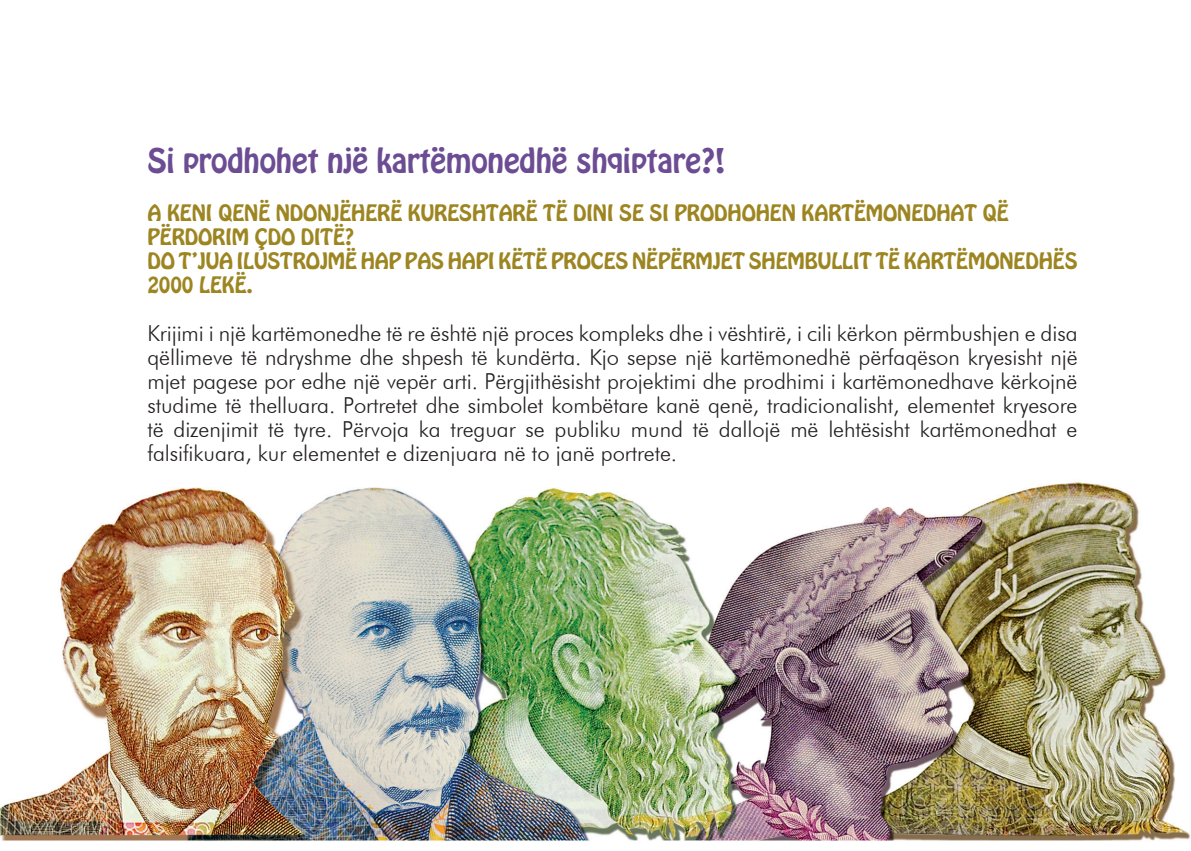
<style>
.page{position:relative;width:1191px;height:851px;background:#fff}
.page>*{position:absolute;margin:0;border:0;box-sizing:border-box;transform-origin:0 0}
.t1{font:30px "Hobo Std";letter-spacing:-.005em;color:#6c4c93}
.t2{font:300 22px/24px "Futura BT";letter-spacing:-.005em;color:#231f20;text-align:justify}
.t3{font:20px/24px "Hobo Std";letter-spacing:-.005em;color:#9d8621}
</style>
<div class="page">
<img style="left:0;top:482px;width:1190px;height:359px">
<h1 class="t1" style="left:147px;top:140px;width:579px">SI PRODHOHET NJË KARTËMONEDHË SHQIPTARE?!</h1>
<p class="t3" style="left:147px;top:201px;width:929px">A KENI QENË NDONJËHERË KURESHTARË TË DINI SE SI PRODHOHEN KARTËMONEDHAT QË PËRDORIM ÇDO DITË?<br>DO T’JUA ILUSTROJMË HAP PAS HAPI KËTË PROCES NËPËRMJET SHEMBULLIT TË KARTËMONEDHËS 2000 LEKË.</p>
<p class="t2" style="left:147px;top:321px;width:931px">Krijimi i një kartëmonedhe të re është një proces kompleks dhe i vështirë, i cili kërkon përmbushjen e disa qëllimeve të ndryshme dhe shpesh të kundërta. Kjo sepse një kartëmonedhë përfaqëson kryesisht një mjet pagese por edhe një vepër arti. Përgjithësisht projektimi dhe prodhimi i kartëmonedhave kërkojnë studime të thelluara. Portretet dhe simbolet kombëtare kanë qenë, tradicionalisht, elementet kryesore të dizenjimit të tyre. Përvoja ka treguar se publiku mund të dallojë më lehtësisht kartëmonedhat e falsifikuara, kur elementet e dizenjuara në to janë portrete.</p>
</div>
